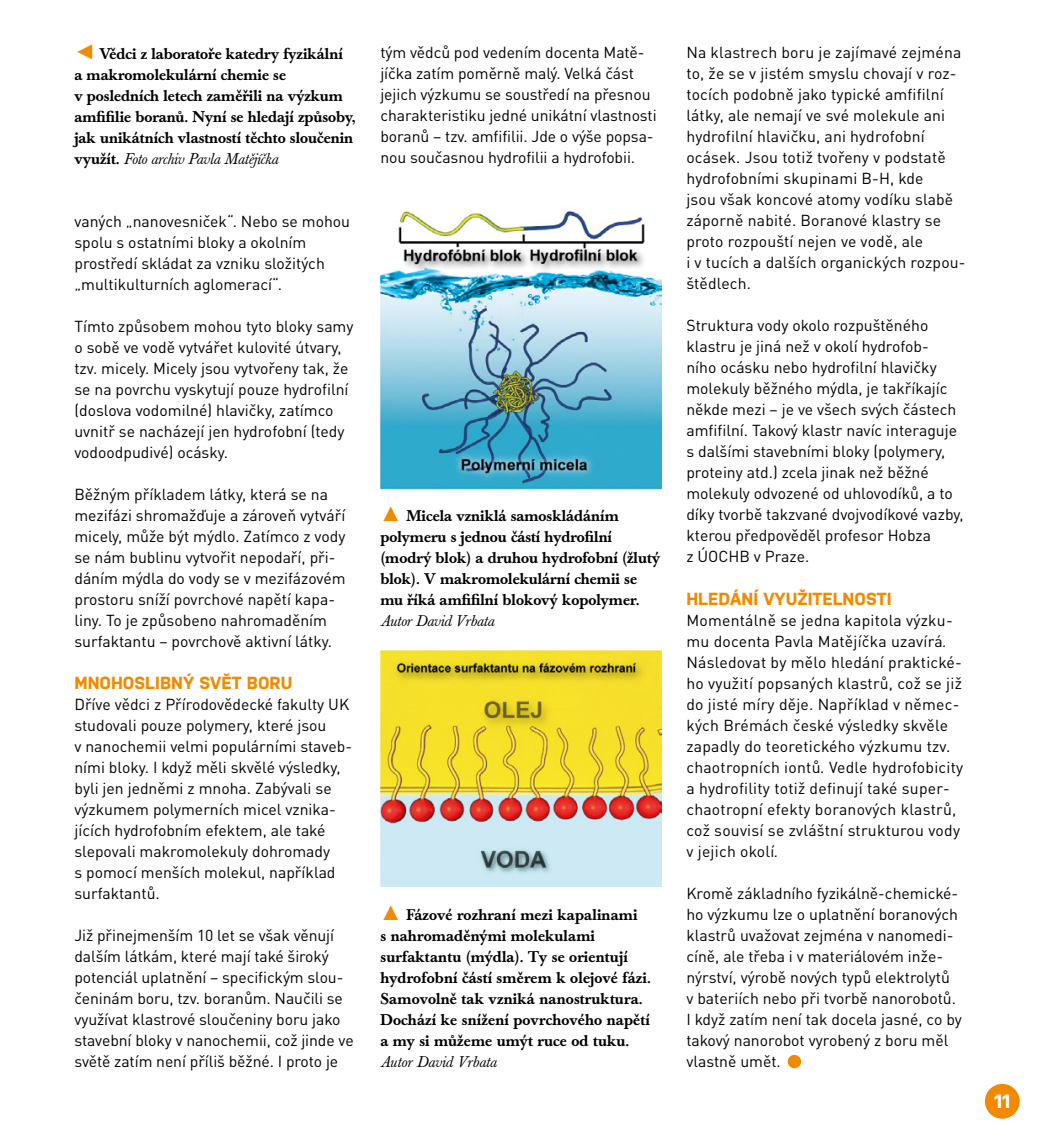
<style>
.page{position:relative;width:1042px;height:1141px;background:#fff}
.page>*{position:absolute;margin:0;border:0;box-sizing:border-box;transform-origin:0 0}
.t1{font:54.25px "Arial";color:#f18a00}
.t2{font:700 19.25px "Nudista";color:#fff}
.t3{font:700 17.5px "Nudista";color:#f18a00}
.t4{font:15.75px/21px "DIN Pro";color:#000}
.t5{font:500 15.4px/21px "Baskerville Book Pro";color:#000}
.t6{font:italic 15.4px "Baskerville Book Pro";color:#000}
.s1{font-family:"Arial";font-weight:400;font-size:21px;color:#f18a00}
.s2{font-weight:400;font-style:italic}
.s3{font-style:italic}
</style>
<div class="page">
<img style="left:380px;top:211px;width:281px;height:279px">
<img style="left:380px;top:650px;width:281px;height:237px">
<div style="left:985px;top:1084px;width:34px;height:35px;background:#f18a00;border-radius:50%"></div>
<p class="t5" style="left:74px;top:43px;width:283px"><span class="s1">◄</span> Vědci z laboratoře katedry fyzikální<br>a makromolekulární chemie se<br>v posledních letech zaměřili na výzkum amfifilie boranů. Nyní se hledají způsoby, jak unikátních vlastností těchto sloučenin využít. <span class="s2">Foto archiv Pavla Matějíčka</span></p>
<p class="t4" style="left:74px;top:209px;width:277px">vaných „nanovesniček“. Nebo se mohou spolu s ostatními bloky a okolním prostředí skládat za vzniku složitých „multikulturních aglomerací“.</p>
<p class="t4" style="left:74px;top:314px;width:281px">Tímto způsobem mohou tyto bloky samy o sobě ve vodě vytvářet kulovité útvary, tzv. micely. Micely jsou vytvořeny tak, že se na povrchu vyskytují pouze hydrofilní (doslova vodomilné) hlavičky, zatímco uvnitř se nacházejí jen hydrofobní (tedy vodoodpudivé) ocásky.</p>
<p class="t4" style="left:74px;top:482px;width:273px">Běžným příkladem látky, která se na mezifázi shromažďuje a zároveň vytváří micely, může být mýdlo. Zatímco z vody se nám bublinu vytvořit nepodaří, při&shy;dáním mýdla do vody se v mezifázovém prostoru sníží povrchové napětí kapa&shy;liny. To je způsobeno nahromaděním surfaktantu – povrchově aktivní látky.</p>
<p class="t3" style="left:74px;top:670px;width:219px">MNOHOSLIBNÝ SVĚT BORU</p>
<p class="t4" style="left:74px;top:692px;width:279px">Dříve vědci z Přírodovědecké fakulty UK studovali pouze polymery, které jsou<br>v nanochemii velmi populárními staveb&shy;ními bloky. I když měli skvělé výsledky, byli jen jedněmi z mnoha. Zabývali se výzkumem polymerních micel vznika&shy;jících hydrofobním efektem, ale také slepovali makromolekuly dohromady<br>s pomocí menších molekul, například surfaktantů.</p>
<p class="t4" style="left:74px;top:923px;width:281px">Již přinejmenším 10 let se však věnují dalším látkám, které mají také široký potenciál uplatnění – specifickým slou&shy;čeninám boru, tzv. boranům. Naučili se využívat klastrové sloučeniny boru jako stavební bloky v nanochemii, což jinde ve světě zatím není příliš běžné. I proto je</p>
<p class="t4" style="left:380px;top:41px;width:278px">tým vědců pod vedením docenta Matě&shy;jíčka zatím poměrně malý. Velká část jejich výzkumu se soustředí na přesnou charakteristiku jedné unikátní vlastnosti boranů – tzv. amfifilii. Jde o výše popsa&shy;nou současnou hydrofilii a hydrofobii.</p>
<p class="t4" style="left:686px;top:41px;width:281px">Na klastrech boru je zajímavé zejména to, že se v jistém smyslu chovají v roz&shy;tocích podobně jako typické amfifilní látky, ale nemají ve své molekule ani hydrofilní hlavičku, ani hydrofobní ocásek. Jsou totiž tvořeny v podstatě hydrofobními skupinami B-H, kde<br>jsou však koncové atomy vodíku slabě záporně nabité. Boranové klastry se proto rozpouští nejen ve vodě, ale<br>i v tucích a dalších organických rozpou&shy;štědlech.</p>
<p class="t4" style="left:686px;top:314px;width:279px">Struktura vody okolo rozpuštěného klastru je jiná než v okolí hydrofob-<br>ního ocásku nebo hydrofilní hlavičky molekuly běžného mýdla, je takříkajíc někde mezi – je ve všech svých částech amfifilní. Takový klastr navíc interaguje s dalšími stavebními bloky (polymery, proteiny atd.) zcela jinak než běžné molekuly odvozené od uhlovodíků, a to díky tvorbě takzvané dvojvodíkové vazby, kterou předpověděl profesor Hobza<br>z ÚOCHB v Praze.</p>
<p class="t3" style="left:686px;top:586px;width:207px">HLEDÁNÍ VYUŽITELNOSTI</p>
<p class="t4" style="left:686px;top:608px;width:278px">Momentálně se jedna kapitola výzku&shy;mu docenta Pavla Matějíčka uzavírá<span class="s3">.<br></span>Následovat by mělo hledání praktické&shy;ho využití popsaných klastrů, což se již do jisté míry děje. Například v němec&shy;kých Brémách české výsledky skvěle zapadly do teoretického výzkumu tzv. chaotropních iontů<span class="s3">.</span> Vedle hydrofobicity a hydrofility totiž definují také super&shy;chaotropní efekty boranových klastrů, což souvisí se zvláštní strukturou vody v jejich okolí<span class="s3">.</span></p>
<p class="t4" style="left:686px;top:881px;width:277px">Kromě základního fyzikálně-chemické&shy;ho výzkumu lze o uplatnění boranových klastrů uvažovat zejména v nanomedi&shy;cíně, ale třeba i v materiálovém inže&shy;nýrství, výrobě nových typů elektrolytů<br>v bateriích nebo při tvorbě nanorobotů.<br>I když zatím není tak docela jasné, co by takový nanorobot vyrobený z boru měl vlastně umět.</p>
<p class="t5" style="left:380px;top:505px;width:281px"><span class="s1">▲</span> Micela vzniklá samoskládáním polymeru s jednou částí hydrofilní (modrý blok) a druhou hydrofobní (žlutý blok). V makromolekulární chemii se mu říká amfifilní blokový kopolymer.</p>
<p class="t6" style="left:380px;top:610px;width:115px">Autor David Vrbata</p>
<p class="t5" style="left:380px;top:904px;width:272px"><span class="s1">▲</span> Fázové rozhraní mezi kapalinami<br>s nahromaděnými molekulami surfaktantu (mýdla). Ty se orientují hydrofobní částí směrem k olejové fázi.<br>Samovolně tak vzniká nanostruktura.<br>Dochází ke snížení povrchového napětí a my si můžeme umýt ruce od tuku.</p>
<p class="t6" style="left:380px;top:1051px;width:118px">Autor David Vrbata</p>
<h1 class="t1" style="left:785px;top:1026px;width:20px">•</h1>
<p class="t2" style="left:994px;top:1088px;width:18px">11</p>
</div>
